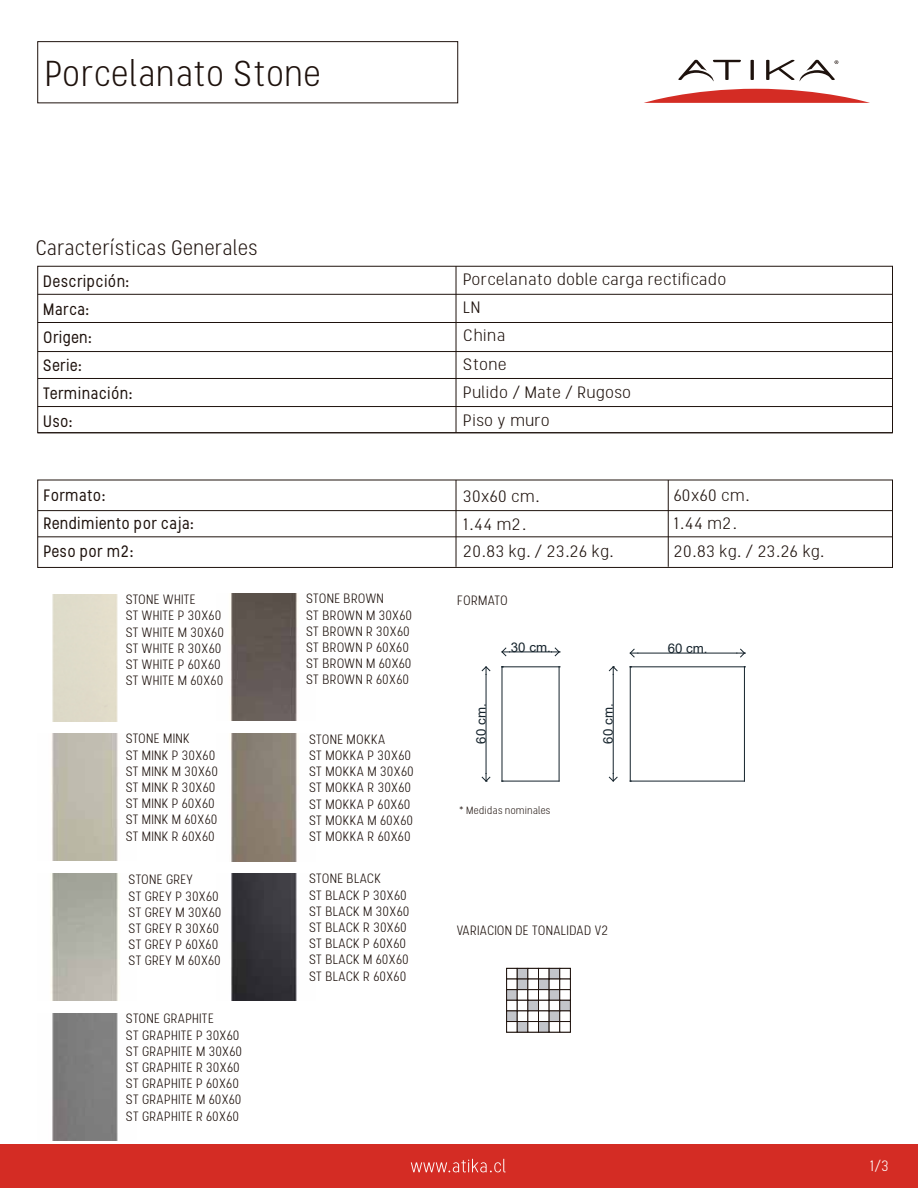
<style>
.page{position:relative;width:918px;height:1188px;background:#fff}
.page>*{position:absolute;margin:0;border:0;box-sizing:border-box;transform-origin:0 0}
.t1{font:300 36px "Stellar";letter-spacing:-.01em;color:#1e120d}
.t2{font:300 21px "Stellar";letter-spacing:-.015em;color:#1e120d}
.t3{font:300 16.5px/28px "Stellar";letter-spacing:-.01em;color:#1e120d;scale:1.08 1}
.t4{font:16.5px/28px "Stellar";color:#1e120d}
.t5{font:300 16.5px/27.8px "Stellar";letter-spacing:-.03em;color:#1e120d;scale:1.08 1}
.t6{font:300 15px "Stellar";color:#fff}
.t7{font:300 13.5px/16.2px "Stellar";color:#1e120d}
.t8{font:13.35px "Arial";color:#15232c}
.t9{font:300 10.5px "Stellar";letter-spacing:-.01em;color:#1e120d}
</style>
<div class="page">
<img style="left:230px;top:593px;width:68px;height:128px">
<div style="left:52px;top:594px;width:66px;height:128px;background:#e0dcca"></div>
<div style="left:0;top:1144px;width:918px;height:44px;background:#d42c24"></div>
<svg style="left:411px;top:1159px;width:95px;height:13px"></svg>
<svg style="left:751px;top:60px;width:3px;height:20px"></svg>
<svg style="left:678px;top:60px;width:63px;height:22px"></svg>
<svg style="left:644px;top:89px;width:226px;height:14px"></svg>
<svg style="left:766px;top:60px;width:72px;height:22px"></svg>
<div style="left:38px;top:41px;width:420px;height:62px;border:1px solid #1e120d"></div>
<div style="left:507px;top:968px;width:10px;height:11px;background:#fff;border:1px solid #1e120d"></div>
<div style="left:517px;top:968px;width:11px;height:11px;background:#c3c5ca;border:1px solid #1e120d"></div>
<div style="left:528px;top:968px;width:11px;height:11px;background:#fff;border:1px solid #1e120d"></div>
<div style="left:538px;top:968px;width:11px;height:11px;background:#fff;border:1px solid #1e120d"></div>
<div style="left:549px;top:968px;width:11px;height:11px;background:#c3c5ca;border:1px solid #1e120d"></div>
<div style="left:560px;top:968px;width:10px;height:11px;background:#fff;border:1px solid #1e120d"></div>
<div style="left:507px;top:979px;width:10px;height:11px;background:#fff;border:1px solid #1e120d"></div>
<div style="left:517px;top:979px;width:11px;height:11px;background:#c3c5ca;border:1px solid #1e120d"></div>
<div style="left:528px;top:979px;width:11px;height:11px;background:#fff;border:1px solid #1e120d"></div>
<div style="left:538px;top:979px;width:11px;height:11px;background:#c3c5ca;border:1px solid #1e120d"></div>
<div style="left:549px;top:979px;width:11px;height:11px;background:#fff;border:1px solid #1e120d"></div>
<div style="left:507px;top:990px;width:10px;height:10px;background:#c3c5ca"></div>
<div style="left:517px;top:990px;width:11px;height:10px;background:#fff;border:1px solid #1e120d"></div>
<div style="left:538px;top:990px;width:11px;height:10px;background:#fff;border:1px solid #1e120d"></div>
<div style="left:549px;top:990px;width:11px;height:10px;background:#c3c5ca;border:1px solid #1e120d"></div>
<div style="left:507px;top:1000px;width:10px;height:11px;background:#fff;border:1px solid #1e120d"></div>
<div style="left:517px;top:1000px;width:11px;height:11px;background:#fff;border:1px solid #1e120d"></div>
<div style="left:528px;top:1000px;width:11px;height:11px;background:#c3c5ca;border:1px solid #1e120d"></div>
<div style="left:538px;top:1000px;width:11px;height:11px;background:#fff;border:1px solid #1e120d"></div>
<div style="left:549px;top:1000px;width:11px;height:11px;background:#fff;border:1px solid #1e120d"></div>
<div style="left:560px;top:1000px;width:10px;height:11px;background:#c3c5ca;border:1px solid #1e120d"></div>
<div style="left:507px;top:1011px;width:10px;height:11px;background:#c3c5ca"></div>
<div style="left:517px;top:1011px;width:11px;height:11px;background:#fff;border:1px solid #1e120d"></div>
<div style="left:538px;top:1011px;width:11px;height:11px;background:#fff;border:1px solid #1e120d"></div>
<div style="left:549px;top:1011px;width:11px;height:11px;background:#c3c5ca;border:1px solid #1e120d"></div>
<div style="left:507px;top:1021px;width:10px;height:11px;background:#fff"></div>
<div style="left:517px;top:1021px;width:11px;height:11px;background:#c3c5ca;border:1px solid #1e120d"></div>
<div style="left:528px;top:1021px;width:11px;height:11px;background:#fff;border:1px solid #1e120d"></div>
<div style="left:538px;top:1021px;width:11px;height:11px;background:#c3c5ca;border:1px solid #1e120d"></div>
<div style="left:549px;top:1021px;width:11px;height:11px;background:#fff;border:1px solid #1e120d"></div>
<div style="left:38px;top:266px;width:855px;height:167px;border:1px solid #1e120d"></div>
<div style="left:38px;top:480px;width:855px;height:88px;border:1px solid #1e120d"></div>
<hr style="left:668px;top:480px;width:1px;height:87px;background:#1e120d">
<hr style="left:38px;top:294px;width:854px;height:1px;background:#1e120d">
<hr style="left:38px;top:322px;width:854px;height:1px;background:#1e120d">
<hr style="left:38px;top:351px;width:855px;height:1px;background:#1e120d">
<hr style="left:38px;top:378px;width:855px;height:1px;background:#1e120d">
<hr style="left:38px;top:406px;width:854px;height:1px;background:#1e120d">
<hr style="left:38px;top:432px;width:854px;height:1px;background:#1e120d">
<hr style="left:38px;top:510px;width:855px;height:1px;background:#1e120d">
<hr style="left:38px;top:537px;width:855px;height:1px;background:#1e120d">
<hr style="left:456px;top:266px;width:1px;height:167px;background:#1e120d">
<hr style="left:456px;top:480px;width:1px;height:87px;background:#1e120d">
<img style="left:231px;top:873px;width:66px;height:128px">
<img style="left:52px;top:1013px;width:66px;height:128px">
<img style="left:50px;top:873px;width:69px;height:128px">
<img style="left:51px;top:733px;width:67px;height:128px">
<img style="left:231px;top:734px;width:66px;height:127px">
<hr style="left:502px;top:667px;width:57px;height:1px;background:#15232c">
<hr style="left:486px;top:674px;width:1px;height:99px;background:#15232c">
<svg style="left:482px;top:666px;width:8px;height:8px"></svg>
<svg style="left:482px;top:773px;width:8px;height:9px"></svg>
<hr style="left:510px;top:652px;width:41px;height:1px;background:#15232c">
<svg style="left:502px;top:648px;width:8px;height:8px"></svg>
<svg style="left:551px;top:648px;width:9px;height:8px"></svg>
<hr style="left:630px;top:667px;width:1px;height:114px;background:#15232c">
<hr style="left:559px;top:667px;width:1px;height:114px;background:#15232c">
<hr style="left:630px;top:781px;width:114px;height:1px;background:#15232c">
<hr style="left:613px;top:674px;width:1px;height:99px;background:#15232c">
<svg style="left:609px;top:773px;width:8px;height:9px"></svg>
<svg style="left:609px;top:666px;width:8px;height:8px"></svg>
<hr style="left:638px;top:653px;width:99px;height:1px;background:#15232c">
<svg style="left:630px;top:649px;width:8px;height:8px"></svg>
<svg style="left:737px;top:649px;width:8px;height:8px"></svg>
<hr style="left:502px;top:781px;width:57px;height:1px;background:#15232c">
<hr style="left:744px;top:667px;width:1px;height:114px;background:#15232c">
<hr style="left:502px;top:667px;width:1px;height:114px;background:#15232c">
<hr style="left:630px;top:667px;width:114px;height:1px;background:#15232c">
<h1 class="t1" style="left:46px;top:53px;width:278px">Porcelanato Stone</h1>
<h2 class="t2" style="left:36px;top:235px;width:224px">Características Generales</h2>
<p class="t4" style="left:44px;top:267px;width:91px">Descripción:<br>Marca:<br>Origen:<br>Serie:<br>Terminación:<br>Uso:</p>
<p class="t3" style="left:464px;top:266px;width:246px">Porcelanato doble carga rectificado<br>LN<br>China<br>Stone<br>Pulido / Mate / Rugoso<br>Piso y muro</p>
<p class="t4" style="left:44px;top:482px;width:152px">Formato:<br>Rendimiento por caja:<br>Peso por m2:</p>
<p class="t3" style="left:464px;top:483px;width:141px">30x60 cm.<br>1.44 m2.<br>20.83 kg. / 23.26 kg.</p>
<p class="t5" style="left:674px;top:482px;width:141px">60x60 cm.<br>1.44 m2.<br>20.83 kg. / 23.26 kg.</p>
<p class="t7" style="left:126px;top:591px;width:100px">STONE WHITE<br>ST WHITE P 30X60<br>ST WHITE M 30X60<br>ST WHITE R 30X60<br>ST WHITE P 60X60<br>ST WHITE M 60X60</p>
<p class="t7" style="left:126px;top:731px;width:94px">STONE MINK<br>ST MINK P 30X60<br>ST MINK M 30X60<br>ST MINK R 30X60<br>ST MINK P 60X60<br>ST MINK M 60X60<br>ST MINK R 60X60</p>
<p class="t7" style="left:129px;top:872px;width:95px">STONE GREY<br>ST GREY P 30X60<br>ST GREY M 30X60<br>ST GREY R 30X60<br>ST GREY P 60X60<br>ST GREY M 60X60</p>
<p class="t7" style="left:126px;top:1011px;width:118px">STONE GRAPHITE<br>ST GRAPHITE P 30X60<br>ST GRAPHITE M 30X60<br>ST GRAPHITE R 30X60<br>ST GRAPHITE P 60X60<br>ST GRAPHITE M 60X60<br>ST GRAPHITE R 60X60</p>
<p class="t7" style="left:306px;top:591px;width:108px">STONE BROWN<br>ST BROWN M 30X60<br>ST BROWN R 30X60<br>ST BROWN P 60X60<br>ST BROWN M 60X60<br>ST BROWN R 60X60</p>
<p class="t7" style="left:309px;top:731px;width:106px">STONE MOKKA<br>ST MOKKA P 30X60<br>ST MOKKA M 30X60<br>ST MOKKA R 30X60<br>ST MOKKA P 60X60<br>ST MOKKA M 60X60<br>ST MOKKA R 60X60</p>
<p class="t7" style="left:309px;top:871px;width:102px">STONE BLACK<br>ST BLACK P 30X60<br>ST BLACK M 30X60<br>ST BLACK R 30X60<br>ST BLACK P 60X60<br>ST BLACK M 60X60<br>ST BLACK R 60X60</p>
<p class="t7" style="left:457px;top:592px;width:52px">FORMATO</p>
<p class="t8" style="left:472px;top:744px;width:41px;rotate:-90deg">60 cm.</p>
<p class="t8" style="left:511px;top:638px;width:41px">30 cm.</p>
<p class="t9" style="left:460px;top:804px;width:93px">* Medidas nominales</p>
<p class="t8" style="left:599px;top:744px;width:41px;rotate:-90deg">60 cm.</p>
<p class="t7" style="left:457px;top:923px;width:154px">VARIACION DE TONALIDAD V2</p>
<p class="t8" style="left:668px;top:639px;width:41px">60 cm.</p>
<p class="t6" style="left:870px;top:1157px;width:21px">1/3</p>
</div>
